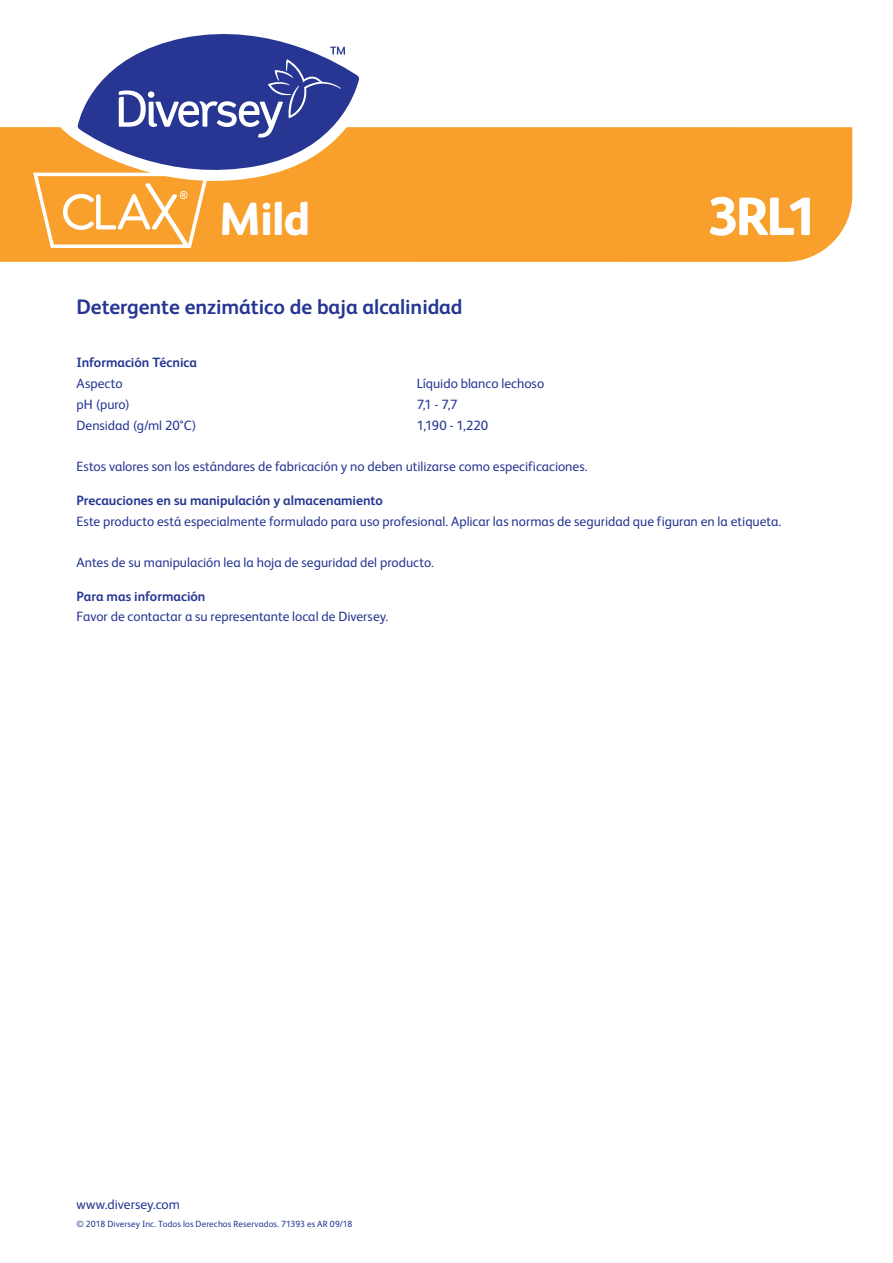
<style>
.page{position:relative;width:893px;height:1263px;background:#fff}
.page>*{position:absolute;margin:0;border:0;box-sizing:border-box;transform-origin:0 0}
.t1{font:800 54px "FS Albert Pro";color:#fff}
.t2{font:800 46.5px "FS Albert Pro";color:#fff}
.Subtitulo{font:700 21px "FS Albert Pro";letter-spacing:-.005em;color:#263692}
.Maintext{font:13.5px "FS Albert Pro";color:#263692}
.Subheads{font:700 13.5px "FS Albert Pro";color:#263692}
.t3{font:9px "FS Albert Pro";letter-spacing:.01em;color:#263692}
</style>
<div class="page">
<div style="left:0;top:127px;width:852px;height:135px;background:#f8a02b"></div>
<svg style="left:33px;top:173px;width:176px;height:75px"></svg>
<svg style="left:58px;top:78px;width:316px;height:103px"></svg>
<svg style="left:78px;top:34px;width:281px;height:148px"></svg>
<svg style="left:119px;top:47px;width:226px;height:91px;background:#4b58a4"></svg>
<p class="t2" style="left:219px;top:183px;width:92px">Mild</p>
<p class="t1" style="left:708px;top:174px;width:110px">3RL1</p>
<p class="Subtitulo" style="left:77px;top:292px;width:388px">Detergente enzimático de baja alcalinidad</p>
<p class="Subheads" style="left:77px;top:353px;width:122px">Información Técnica</p>
<p class="Maintext" style="left:77px;top:374px;width:48px">Aspecto</p>
<p class="Maintext" style="left:417px;top:374px;width:129px">Líquido blanco lechoso</p>
<p class="Maintext" style="left:77px;top:395px;width:55px">pH (puro)</p>
<p class="Maintext" style="left:417px;top:395px;width:42px">7,1 - 7,7</p>
<p class="Maintext" style="left:77px;top:415px;width:121px">Densidad (g/ml 20°C)</p>
<p class="Maintext" style="left:417px;top:415px;width:73px">1,190 - 1,220</p>
<p class="Maintext" style="left:77px;top:457px;width:513px">Estos valores son los estándares de fabricación y no deben utilizarse como especificaciones.</p>
<p class="Subheads" style="left:77px;top:491px;width:308px">Precauciones en su manipulación y almacenamiento</p>
<p class="Maintext" style="left:77px;top:511px;width:706px">Este producto está especialmente formulado para uso profesional. Aplicar las normas de seguridad que figuran en la etiqueta.</p>
<p class="Maintext" style="left:77px;top:553px;width:359px">Antes de su manipulación lea la hoja de seguridad del producto.</p>
<p class="Subheads" style="left:77px;top:586px;width:130px">Para mas información</p>
<p class="Maintext" style="left:77px;top:607px;width:313px">Favor de contactar a su representante local de Diversey.</p>
<p class="Maintext" style="left:77px;top:1195px;width:105px">www.diversey.com</p>
<p class="t3" style="left:77px;top:1217px;width:277px">© 2018 Diversey Inc. Todos los Derechos Reservados. 71393 es AR 09/18</p>
</div>
